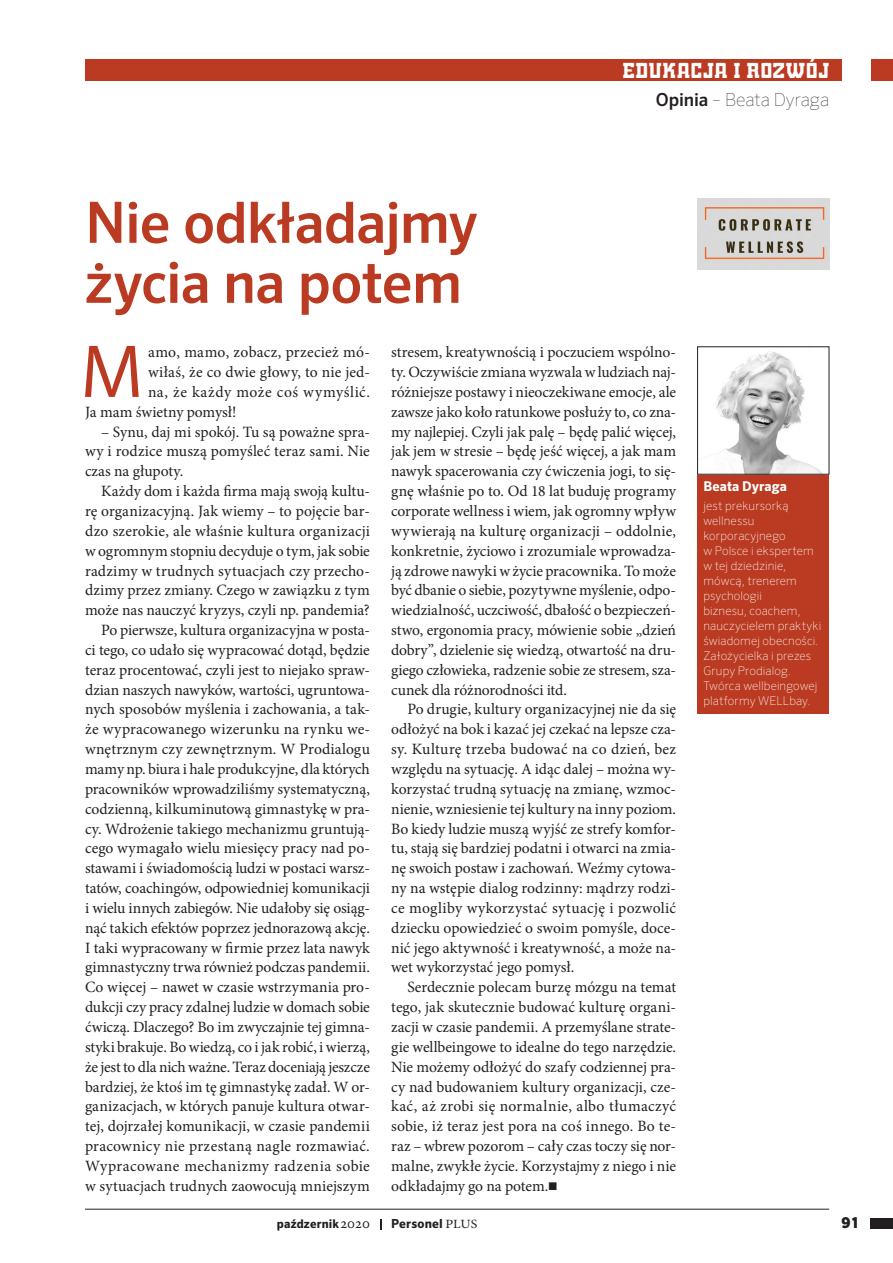
<style>
.page{position:relative;width:893px;height:1263px;background:#fff}
.page>*{position:absolute;margin:0;border:0;box-sizing:border-box;transform-origin:0 0}
.t1{font:70.8px "Sero Pro";color:#ba3b22}
.t2{font:500 57px/60px "Sero Pro";letter-spacing:-.015em;color:#ba3b22}
.t3{font:22.5px "Trump Town Pro";letter-spacing:.05em;color:#fff}
.t4{font:100 18px "Sero Pro";letter-spacing:-.005em;color:#231f20}
.t5{font:15.75px/19.8px "Minion Pro";color:#231f20;text-align:justify}
.t6{font:15.75px "Minion Pro";letter-spacing:.035em;color:#231f20}
.t7{font:900 15px "Sero Pro";color:#231f20}
.t8{font:700 13.5px "Sero Pro";letter-spacing:.005em;color:#fff}
.t9{font:700 12.6px "Sero Pro";letter-spacing:.015em;color:#231f20}
.t10{font:100 12px/15px "Sero Pro";letter-spacing:.01em;color:#fff}
.t11{font:700 12px "Sero Pro";letter-spacing:.01em;color:#231f20}
.s1{font-weight:500}
.s2{font-family:"Liberation Serif"}
.s3{font-family:"Minion Pro";font-weight:400;font-size:15px}
.s4{font-family:"Minion Pro";font-weight:400}
</style>
<div class="page">
<div style="left:85px;top:60px;width:757px;height:21px;background:#ba3b22"></div>
<div style="left:872px;top:60px;width:21px;height:21px;background:#ba3b22"></div>
<hr style="left:85px;top:1209px;width:744px;height:1px;background:#231f20">
<div style="left:871px;top:1218px;width:22px;height:10px;background:#231f20"></div>
<svg style="left:380px;top:1219px;width:2px;height:11px"></svg>
<img style="left:697px;top:198px;width:132px;height:72px">
<div style="left:697px;top:474px;width:132px;height:240px;background:#ba3b22"></div>
<img style="left:716px;top:351px;width:105px;height:121px">
<h3 class="t3" style="left:623px;top:63px;width:208px">EDUKACJA I ROZWÓJ</h3>
<h2 class="t2" style="left:85px;top:198px;width:394px">Nie odkładajmy życia na potem</h2>
<p class="t4" style="left:656px;top:93px;width:175px"><span class="s1">Opinia</span> – Beata Dyraga</p>
<h1 class="t1" style="left:80px;top:346px;width:66px">M</h1>
<p class="t5" style="left:148px;top:344px;width:223px">amo, mamo, zobacz, przecież mó-</p>
<p class="t5" style="left:148px;top:363px;width:223px">wiłaś, że co dwie głowy, to nie jed-</p>
<p class="t6" style="left:148px;top:386px;width:223px">na, że każdy może coś wymyślić.</p>
<p class="t5" style="left:85px;top:403px;width:153px">Ja mam świetny pomysł!</p>
<p class="t5" style="left:85px;top:423px;width:286px;text-indent:16px">– Synu, daj mi spokój. Tu są poważne spra&shy;wy i rodzice muszą pomyśleć teraz sami. Nie czas na głupoty.</p>
<p class="t5" style="left:85px;top:482px;width:286px;text-align:right">Każdy dom i każda firma mają swoją kultu&shy;rę organizacyjną. Jak wiemy – to pojęcie bar&shy;dzo szerokie, ale właśnie kultura organizacji w ogromnym stopniu decyduje o tym, jak sobie radzimy w trudnych sytuacjach czy przecho&shy;dzimy przez zmiany. Czego w zawiązku z tym może nas nauczyć kryzys, czyli np. pandemia?<br>Po pierwsze, kultura organizacyjna w posta-<br>ci tego, co udało się wypracować dotąd, będzie teraz procentować, czyli jest to niejako spraw&shy;dzian naszych nawyków, wartości, ugruntowa&shy;nych sposobów myślenia i zachowania, a tak&shy;że wypracowanego wizerunku na rynku we&shy;wnętrznym czy zewnętrznym. W Prodialogu mamy np. biura i hale produkcyjne, dla których pracowników wprowadziliśmy systematyczną, codzienną, kilku minutową gimnastykę w pra&shy;cy. Wdrożenie takiego mechanizmu gruntują&shy;cego wymagało wielu miesięcy pracy nad po&shy;stawami i świadomością ludzi w postaci warsz&shy;tatów, coachingów, odpowiedniej komunikacji i wielu innych zabiegów. Nie udałoby się osiąg&shy;nąć takich efektów poprzez jedno razową akcję.<br>I taki wypracowany w firmie przez lata nawyk gimnastyczny trwa również podczas pandemii.<br>Co więcej – nawet w czasie wstrzymania pro&shy;dukcji czy pracy zdalnej ludzie w domach sobie ćwiczą. Dlaczego? Bo im zwyczajnie tej gimna&shy;styki brakuje. Bo wiedzą, co i jak robić, i wierzą, że jest to dla nich ważne. Teraz doceniają jeszcze bardziej, że ktoś im tę gimnastykę zadał. W or&shy;ganizacjach, w których panuje kultura otwar&shy;tej, dojrzałej komunikacji, w czasie pandemii pracownicy nie przestaną nagle rozmawiać.<br>Wypracowane mechanizmy radzenia sobie w sytuacjach trudnych zaowocują mniejszym</p>
<p class="t5" style="left:391px;top:343px;width:286px">stresem, kreatywnością i poczuciem wspólno&shy;ty. Oczywiście zmiana wyzwala w ludziach naj&shy;różniejsze postawy i nieoczekiwane emocje, ale zawsze jako koło ratunkowe posłuży to, co zna&shy;my najlepiej. Czyli jak palę – będę palić więcej, jak jem w stresie – będę jeść więcej, a jak mam nawyk spacerowania czy ćwiczenia jogi, to się&shy;gnę właśnie po to. Od 18 lat buduję programy corporate wellness i wiem, jak ogromny wpływ wywierają na kulturę organizacji – oddolnie, konkretnie, życiowo i zrozumiale wprowadza&shy;ją zdrowe nawyki w życie pracownika. To może być dbanie o siebie, pozytywne myślenie, odpo&shy;wiedzialność, uczciwość, dbałość o bezpieczeń&shy;stwo, ergonomia pracy, mówienie sobie „dzień dobry”, dzielenie się wiedzą, otwartość na dru&shy;giego człowieka, radzenie sobie ze stresem, sza&shy;cunek dla różno rodności itd.</p>
<p class="t5" style="left:391px;top:701px;width:286px;text-indent:16px">Po drugie, kultury organizacyjnej nie da się odłożyć na bok i kazać jej czekać na lepsze cza&shy;sy. Kulturę trzeba budować na co dzień, bez względu na sytuację. A idąc dalej – można wy&shy;korzystać trudną sytuację na zmianę, wzmoc&shy;nienie, wzniesienie tej kultury na inny poziom.<br>Bo kiedy ludzie muszą wyjść ze strefy komfor&shy;tu, stają się bardziej podatni i otwarci na zmia&shy;nę swoich postaw i zachowań. Weźmy cytowa&shy;ny na wstępie dialog rodzinny: mądrzy rodzi&shy;ce mogliby wykorzystać sytuację i pozwolić dziecku opowiedzieć o swoim pomyśle, doce&shy;nić jego aktywność i kreatywność, a może na&shy;wet wykorzystać jego pomysł.</p>
<p class="t5" style="left:391px;top:978px;width:286px;text-indent:16px">Serdecznie polecam burzę mózgu na temat tego, jak skutecznie budować kulturę organi&shy;zacji w czasie pandemii. A przemyślane strate&shy;gie wellbeingowe to idealne do tego narzędzie.<br>Nie możemy odłożyć do szafy codziennej pra&shy;cy nad budowaniem kultury organizacji, cze&shy;kać, aż zrobi się normalnie, albo tłumaczyć sobie, iż teraz jest pora na coś innego. Bo te&shy;raz – wbrew pozorom – cały czas toczy się nor&shy;malne, zwykłe życie. Korzystajmy z niego i nie odkładajmy go na potem.<span class="s2">■</span></p>
<p class="t8" style="left:703px;top:481px;width:85px">Beata Dyraga</p>
<p class="t10" style="left:703px;top:500px;width:120px">jest prekursorką wellnessu korporacyjnego<br>w Polsce i ekspertem w tej dziedzinie, mówcą, trenerem psychologii<br>biznesu, coachem, nauczycielem praktyki świadomej obecności.<br>Założycielka i prezes<br>Grupy Prodialog.<br>Twórca wellbeingowej platformy WELLbay.</p>
<p class="t11" style="left:277px;top:1220px;width:95px">paźdzernik<span class="s3">2020</span></p>
<p class="t9" style="left:391px;top:1219px;width:88px">Personel <span class="s4">PLUS</span></p>
<p class="t7" style="left:842px;top:1218px;width:18px">91</p>
</div>
